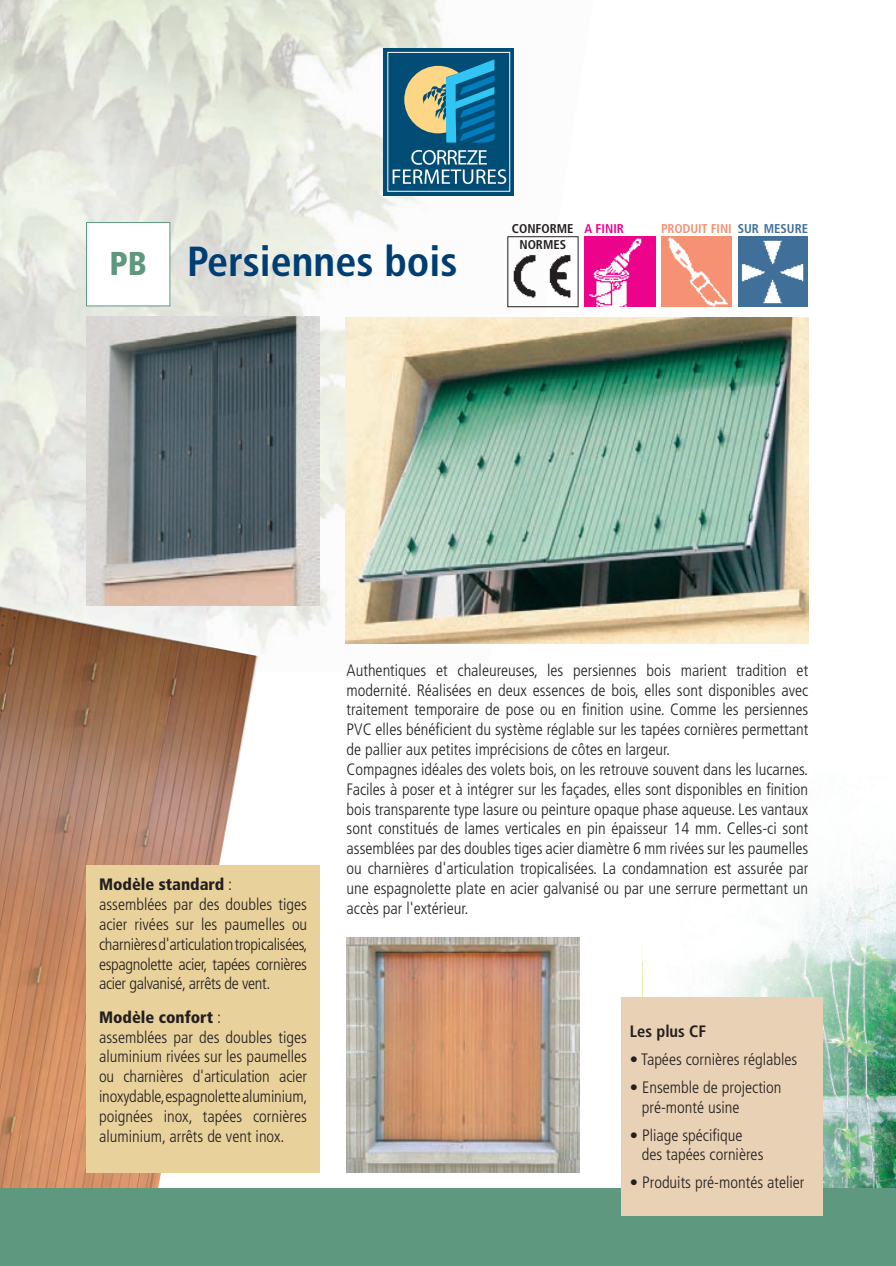
<style>
.page{position:relative;width:896px;height:1266px;background:#fff}
.page>*{position:absolute;margin:0;border:0;box-sizing:border-box;transform-origin:0 0}
.t1{font:700 condensed 42px "Frutiger";color:#003d73}
.t2{font:300 condensed 16.5px/19.8px "Frutiger";color:#231f20}
.t3{font:300 condensed 16.5px/19.8px "Frutiger";letter-spacing:-.02em;color:#231f20}
.t4{font:700 condensed 16.5px "Frutiger";color:#231f20}
.t5{font:700 condensed 12.75px "Frutiger";letter-spacing:-.01em;color:#f69173}
.t6{font:700 condensed 12.75px/15.3px "Frutiger";color:#231f20;text-align:center}
.t7{font:700 condensed 12.75px "Frutiger";color:#ed028c}
.s1{font-weight:900;font-size:33px;color:#5e987f}
.s2{color:#407099}
.s3{font-weight:900}
</style>
<div class="page">
<img style="left:642px;top:861px;width:253px;height:327px">
<img style="left:0;top:0;width:596px;height:652px">
<img style="left:0;top:604px;width:259px;height:584px">
<div style="left:0;top:1188px;width:895px;height:77px;background:#5e987f"></div>
<div style="left:383px;top:48px;width:131px;height:148px;background:linear-gradient(to right,#014d76,#014d76)"></div>
<div style="left:388px;top:52px;width:121px;height:139px;background:#014d76"></div>
<div style="left:387px;top:52px;width:123px;height:140px;border:1px solid #fff"></div>
<svg style="left:404px;top:59px;width:90px;height:83px"></svg>
<svg style="left:392px;top:150px;width:114px;height:34px"></svg>
<div style="left:86px;top:222px;width:84px;height:84px;background:#fff"></div>
<div style="left:86px;top:222px;width:84px;height:84px;border:1px solid #5e987f"></div>
<div style="left:621px;top:997px;width:201px;height:218px;background:#e8d1b4"></div>
<img style="left:346px;top:317px;width:462px;height:326px">
<img style="left:86px;top:317px;width:234px;height:288px">
<img style="left:346px;top:937px;width:233px;height:234px">
<img style="left:738px;top:236px;width:69px;height:71px">
<img style="left:661px;top:237px;width:70px;height:70px">
<img style="left:584px;top:236px;width:71px;height:71px">
<div style="left:86px;top:865px;width:234px;height:307px;background:#e8d19b"></div>
<div style="left:507px;top:236px;width:71px;height:71px;border:1px solid #231f20"></div>
<img style="left:511px;top:249px;width:61px;height:48px">
<h1 class="t1" style="left:109px;top:244px;width:349px"><span class="s1">PB</span> Persiennes bois</h1>
<p class="t6" style="left:512px;top:222px;width:63px">CONFORME<br>NORMES</p>
<p class="t7" style="left:584px;top:224px;width:41px">A FINIR</p>
<p class="t5" style="left:661px;top:223px;width:149px">PRODUIT FINI <span class="s2">SUR MESURE</span></p>
<p class="t3" style="left:99px;top:876px;width:210px"><span class="s3">Modèle standard</span> :<br>assemblées par des doubles tiges acier rivées sur les paumelles ou charnières d'articulation tropicalisées, espagnolette acier, tapées cornières acier galvanisé, arrêts de vent.</p>
<p class="t2" style="left:99px;top:1008px;width:210px"><span class="s3">Modèle confort</span> :<br>assemblées par des doubles tiges aluminium rivées sur les paumelles ou charnières d'articulation acier inoxydable, espagnolette aluminium, poignées inox, tapées cornières aluminium, arrêts de vent inox.</p>
<p class="t2" style="left:346px;top:661px;width:463px">Authentiques et chaleureuses, les persiennes bois marient tradition et modernité. Réalisées en deux essences de bois, elles sont disponibles avec traitement temporaire de pose ou en finition usine. Comme les persiennes PVC elles bénéficient du système réglable sur les tapées cornières permettant de pallier aux petites imprécisions de côtes en largeur.<br>Compagnes idéales des volets bois, on les retrouve souvent dans les lucarnes.<br>Faciles à poser et à intégrer sur les façades, elles sont disponibles en finition bois transparente type lasure ou peinture opaque phase aqueuse. Les vantaux sont constitués de lames verticales en pin épaisseur 14 mm. Celles-ci sont assemblées par des doubles tiges acier diamètre 6 mm rivées sur les paumelles ou charnières d'articulation tropicalisées. La condamnation est assurée par une espagnolette plate en acier galvanisé ou par une serrure permettant un accès par l'extérieur.</p>
<p class="t4" style="left:629px;top:1024px;width:78px">Les plus CF</p>
<p class="t2" style="left:629px;top:1050px;width:169px">• Tapées cornières réglables</p>
<p class="t2" style="left:641px;top:1078px;width:141px;text-indent:-12px">• Ensemble de projection pré-monté usine</p>
<p class="t2" style="left:641px;top:1126px;width:123px;text-indent:-12px">• Pliage spécifique des tapées cornières</p>
<p class="t2" style="left:629px;top:1173px;width:176px">• Produits pré-montés atelier</p>
</div>
